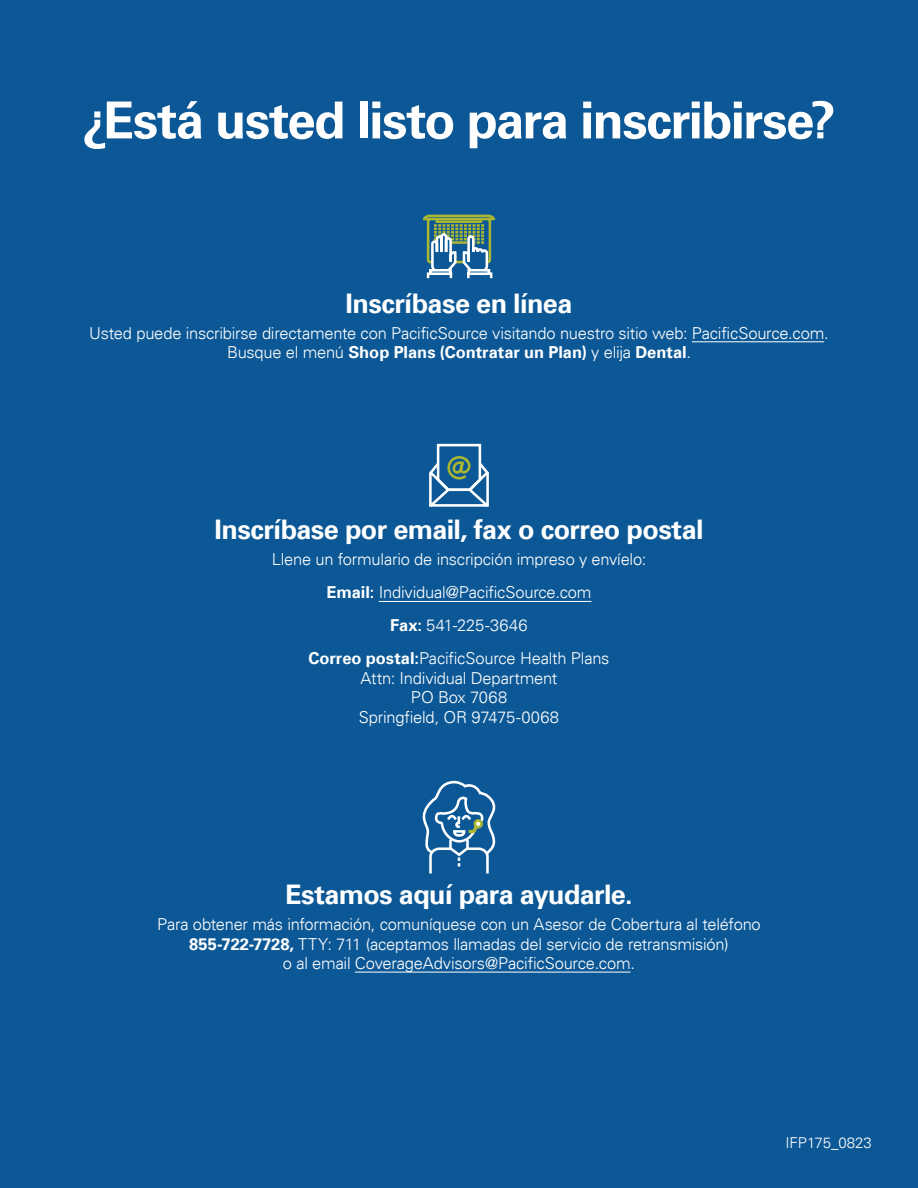
<style>
.page{position:relative;width:918px;height:1188px;background:#0c5896}
.page>*{position:absolute;margin:0;border:0;box-sizing:border-box;transform-origin:0 0}
.H2_White{font:700 51px "Univers LT";letter-spacing:-.03em;color:#fff}
.H2_White-2{font:700 27px "Univers LT";letter-spacing:-.02em;color:#fff}
.BODY_White{font:300 16.5px/19.5px "Univers LT";letter-spacing:-.015em;color:#fff;text-align:center}
.BODY_White-2{font:300 16.5px "Univers LT";letter-spacing:.01em;color:#fff}
.t1{font:300 15px "Univers LT";color:#fff}
.s1{font-weight:700}
</style>
<div class="page">
<hr style="left:692px;top:341px;width:132px;height:1px;background:#fff">
<hr style="left:379px;top:601px;width:213px;height:1px;background:#fff">
<hr style="left:355px;top:972px;width:275px;height:1px;background:#fff">
<svg style="left:422px;top:780px;width:74px;height:94px"></svg>
<div style="left:475px;top:820px;width:7px;height:7px;background:#fff;border-radius:50%"></div>
<div style="left:474px;top:819px;width:9px;height:10px;border:3px solid #a9b632;border-radius:50%"></div>
<svg style="left:423px;top:214px;width:73px;height:65px"></svg>
<svg style="left:429px;top:443px;width:60px;height:64px"></svg>
<h2 class="H2_White" style="left:82px;top:91px;width:755px">¿Está usted listo para inscribirse?</h2>
<h2 class="H2_White-2" style="left:346px;top:287px;width:228px">Inscríbase en línea</h2>
<p class="BODY_White" style="left:89px;top:323px;width:741px">Usted puede inscribirse directamente con PacificSource visitando nuestro sitio web: PacificSource.com.<br>Busque el menú <span class="s1">Shop Plans (Contratar un Plan)</span> y elija <span class="s1">Dental</span>.</p>
<h2 class="H2_White-2" style="left:214px;top:514px;width:491px">Inscríbase por email, fax o correo postal</h2>
<p class="BODY_White" style="left:272px;top:550px;width:376px">Llene un formulario de inscripción impreso y envíelo:</p>
<p class="BODY_White" style="left:326px;top:583px;width:266px"><span class="s1">Email:</span> Individual@PacificSource.com</p>
<p class="BODY_White-2" style="left:390px;top:616px;width:139px"><span class="s1">Fax:</span> 541-225-3646</p>
<p class="BODY_White" style="left:308px;top:649px;width:303px"><span class="s1">Correo postal:</span>PacificSource Health Plans</p>
<p class="BODY_White" style="left:361px;top:668px;width:198px">Attn: Individual Department</p>
<p class="BODY_White" style="left:411px;top:688px;width:98px">PO Box 7068</p>
<p class="BODY_White" style="left:359px;top:707px;width:202px">Springfield, OR 97475-0068</p>
<h2 class="H2_White-2" style="left:285px;top:879px;width:349px">Estamos aquí para ayudarle.</h2>
<p class="BODY_White" style="left:157px;top:915px;width:605px">Para obtener más información, comuníquese con un Asesor de Cobertura al teléfono<br><span class="s1">855-722-7728,</span> TTY: 711 (aceptamos llamadas del servicio de retransmisión)<br>o al email CoverageAdvisors@PacificSource.com.</p>
<p class="t1" style="left:785px;top:1133px;width:88px">IFP175_0823</p>
</div>
